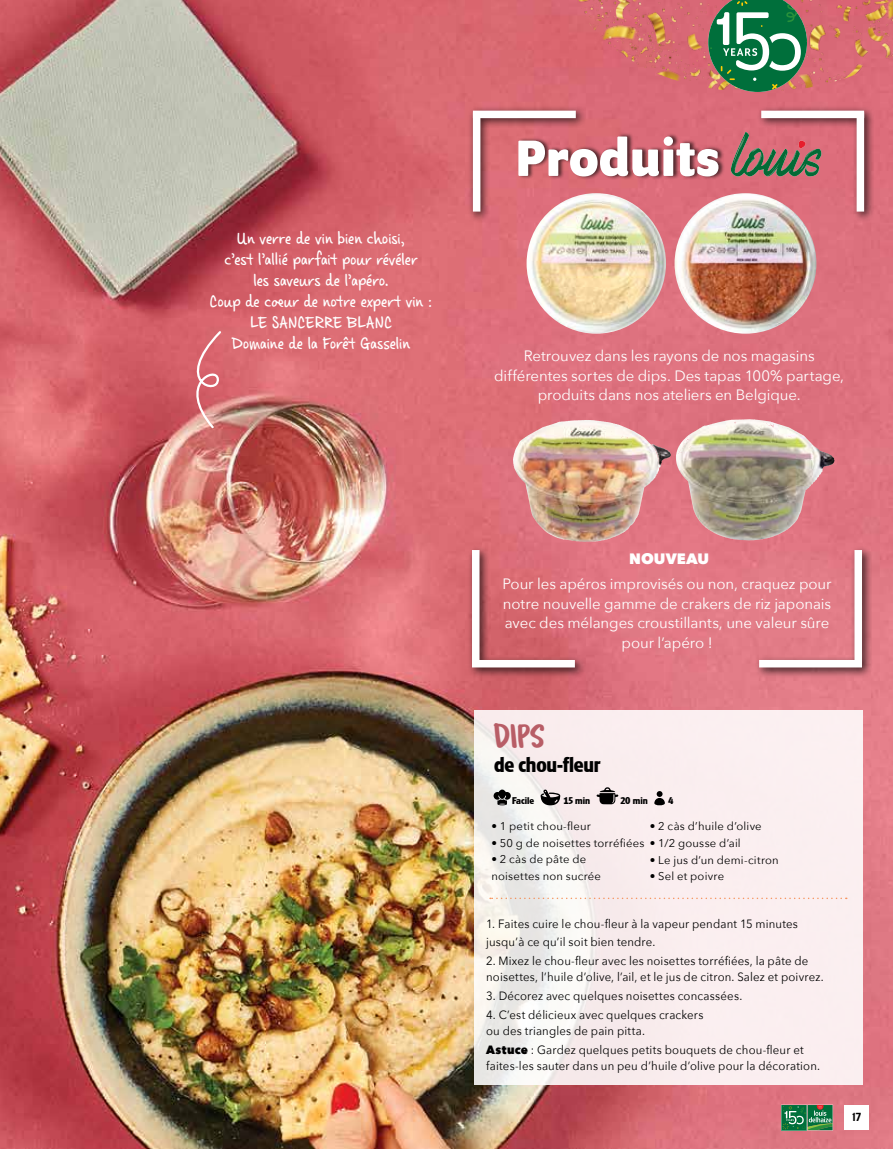
<style>
.page{position:relative;width:893px;height:1149px;background:#fff}
.page>*{position:absolute;margin:0;border:0;box-sizing:border-box;transform-origin:0 0}
.t1{font:700 55.05px "Program OT";color:#fff}
.t2{font:33.75px "Tragic Marker";color:#b85d66;scale:1.05 1}
.t3{font:700 22.5px "Glasgow RR";letter-spacing:-.01em;color:#000;scale:.95 1}
.t4{font:18px/21px "Casino Hand";color:#fff;text-align:center}
.t5{font:15px/19.5px "Avenir Next";letter-spacing:-.005em;color:#fff;text-align:center}
.t6{font:800 15px "Avenir Next";letter-spacing:.005em;color:#fff}
.t7{font:500 12.75px "Program OT";color:#000}
.t8{font:12px/16.5px "Avenir Next";letter-spacing:.015em;color:#000;scale:.95 1}
.t9{font:11.25px/16.5px "Avenir Next";letter-spacing:.02em;color:#000}
.t10{font:700 10.2px "Glasgow RR";color:#000}
.s1{font-weight:800}
</style>
<div class="page">
<img style="left:0;top:0;width:893px;height:1148px">
<svg style="left:781px;top:1104px;width:52px;height:26px"></svg>
<div style="left:844px;top:1104px;width:25px;height:24px;background:#fff"></div>
<svg style="left:171px;top:329px;width:52px;height:101px"></svg>
<div style="left:474px;top:710px;width:389px;height:374px;background:linear-gradient(to right,#f3eeec,#fdeef1)"></div>
<svg style="left:494px;top:789px;width:17px;height:16px"></svg>
<svg style="left:540px;top:789px;width:20px;height:16px"></svg>
<svg style="left:597px;top:786px;width:21px;height:18px"></svg>
<svg style="left:654px;top:790px;width:11px;height:15px"></svg>
<svg style="left:490px;top:897px;width:357px;height:1px"></svg>
<div style="left:754px;top:544px;width:119px;height:134px;background:#000;opacity:.75"></div>
<div style="left:854px;top:550px;width:8px;height:116px;background:#fff"></div>
<div style="left:759px;top:659px;width:103px;height:8px;background:#fff"></div>
<div style="left:468px;top:105px;width:119px;height:117px;background:#000;opacity:.75"></div>
<div style="left:473px;top:112px;width:7px;height:99px;background:#fff"></div>
<div style="left:473px;top:111px;width:103px;height:7px;background:#fff"></div>
<div style="left:756px;top:105px;width:119px;height:117px;background:#000;opacity:.75"></div>
<div style="left:857px;top:112px;width:7px;height:99px;background:#fff"></div>
<div style="left:761px;top:111px;width:103px;height:7px;background:#fff"></div>
<div style="left:518px;top:132px;width:207px;height:48px;background:#000;opacity:.62"></div>
<svg style="left:731px;top:132px;width:90px;height:45px"></svg>
<div style="left:467px;top:544px;width:119px;height:134px;background:#000;opacity:.75"></div>
<div style="left:472px;top:550px;width:7px;height:116px;background:#fff"></div>
<div style="left:472px;top:659px;width:103px;height:8px;background:#fff"></div>
<img style="left:675px;top:193px;width:141px;height:140px">
<img style="left:579px;top:0;width:314px;height:92px">
<svg style="left:708px;top:0;width:99px;height:92px"></svg>
<img style="left:527px;top:193px;width:139px;height:140px">
<img style="left:513px;top:420px;width:76px;height:40px">
<img style="left:679px;top:419px;width:71px;height:27px">
<h3 class="t4" style="left:210px;top:228px;width:224px">Un verre de vin bien choisi,<br>c’est l’allié parfait pour révéler<br>les saveurs de l’apéro.<br>Coup de coeur de notre expert vin :<br>LE SANCERRE BLANC<br>Domaine de la Forêt Gasselin</h3>
<h1 class="t1" style="left:516px;top:126px;width:206px">Produits</h1>
<p class="t5" style="left:494px;top:345px;width:351px">Retrouvez dans les rayons de nos magasins différentes sortes de dips. Des tapas 100% partage, produits dans nos ateliers en Belgique.</p>
<p class="t6" style="left:629px;top:549px;width:82px">NOUVEAU</p>
<p class="t5" style="left:502px;top:573px;width:331px">Pour les apéros improvisés ou non, craquez pour notre nouvelle gamme de crakers de riz japonais avec des mélanges croustillants, une valeur sûre pour l’apéro !</p>
<h2 class="t2" style="left:494px;top:714px;width:51px">DIPS</h2>
<h3 class="t3" style="left:494px;top:751px;width:113px">de chou-fleur</h3>
<p class="t10" style="left:512px;top:794px;width:24px">Facile</p>
<p class="t10" style="left:564px;top:794px;width:28px">15 min</p>
<p class="t10" style="left:620px;top:794px;width:29px">20 min</p>
<p class="t10" style="left:668px;top:794px;width:7px">4</p>
<p class="t9" style="left:491px;top:817px;width:101px">• 1 petit chou-fleur</p>
<p class="t9" style="left:491px;top:834px;width:154px">• 50 g de noisettes torréfiées</p>
<p class="t9" style="left:491px;top:850px;width:111px">• 2 càs de pâte de noisettes non sucrée</p>
<p class="t9" style="left:650px;top:817px;width:113px">• 2 càs d’huile d’olive</p>
<p class="t9" style="left:650px;top:834px;width:92px">• 1/2 gousse d’ail</p>
<p class="t9" style="left:650px;top:850px;width:130px">• Le jus d’un demi-citron</p>
<p class="t9" style="left:650px;top:867px;width:76px">• Sel et poivre</p>
<p class="t8" style="left:486px;top:913px;width:330px;line-height:18.6px">1. Faites cuire le chou-fleur à la vapeur pendant 15 minutes jusqu’à ce qu’il soit bien tendre.</p>
<p class="t8" style="left:486px;top:951px;width:357px">2. Mixez le chou-fleur avec les noisettes torréfiées, la pâte de noisettes, l’huile d’olive, l’ail, et le jus de citron. Salez et poivrez.</p>
<p class="t8" style="left:486px;top:986px;width:271px">3. Décorez avec quelques noisettes concassées.</p>
<p class="t8" style="left:486px;top:1005px;width:230px">4. C’est délicieux avec quelques crackers ou des triangles de pain pitta.</p>
<p class="t8" style="left:486px;top:1040px;width:353px"><span class="s1">Astuce</span> : Gardez quelques petits bouquets de chou-fleur et faites-les sauter dans un peu d’huile d’olive pour la décoration.</p>
<p class="t7" style="left:853px;top:1109px;width:10px">17</p>
</div>
